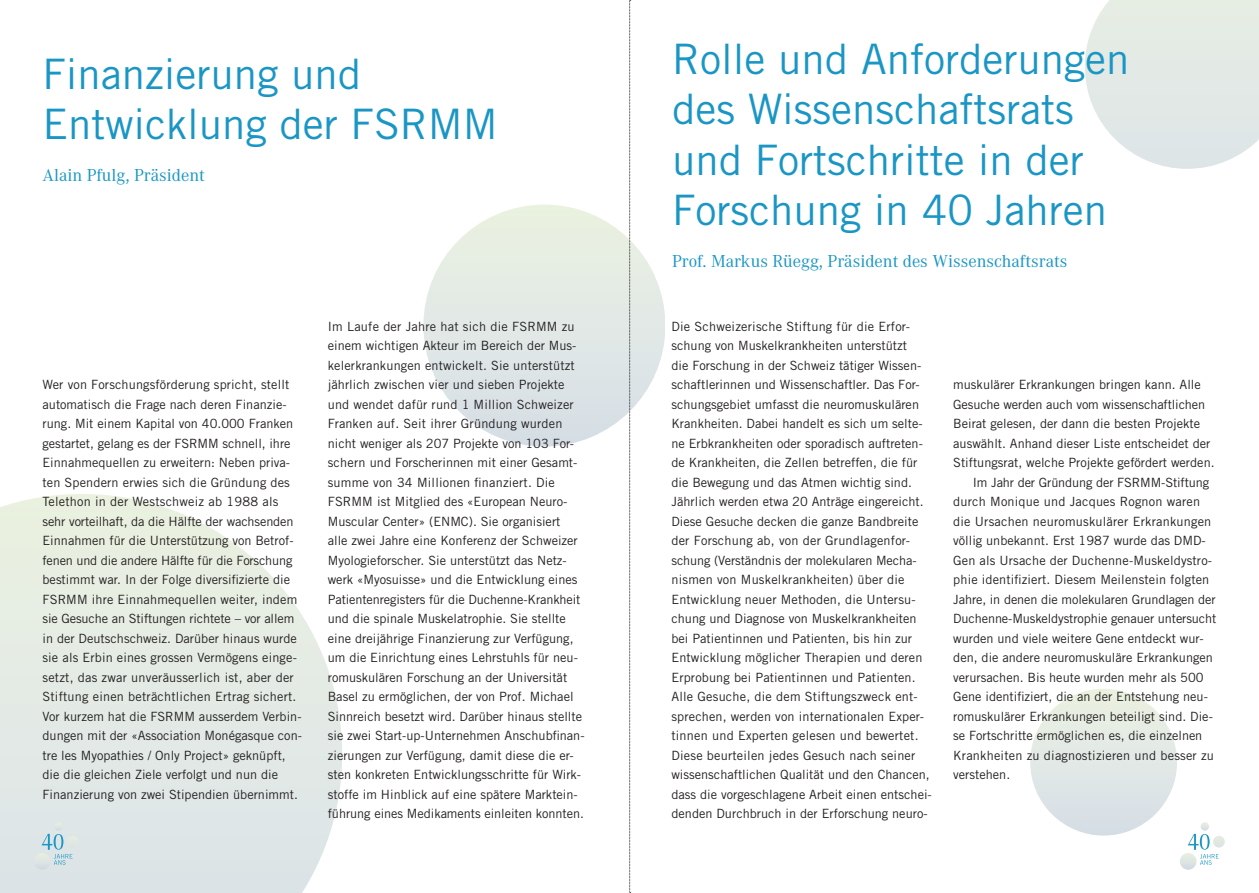
<style>
.page{position:relative;width:1259px;height:893px;background:#fff}
.page>*{position:absolute;margin:0;border:0;box-sizing:border-box;transform-origin:0 0}
.t1{font:42px/50.4px "Trade Gothic LT Std";color:#1a96c5}
.t2{font:18px "Corporate A";color:#1a96c5}
.t3{font:12.75px/19.5px "Trade Gothic LT Std";color:#231f20}
</style>
<div class="page">
<svg style="left:1030px;top:689px;width:147px;height:146px;fill:#e4ebe6"></svg>
<svg style="left:1085px;top:0;width:174px;height:169px;background:#e5ebe8"></svg>
<svg style="left:423px;top:205px;width:242px;height:241px;fill:#e4ebe6"></svg>
<svg style="left:0;top:494px;width:342px;height:399px;background:#e6ece7"></svg>
<svg style="left:629px;top:0;width:2px;height:893px;background:#c2c2c2"></svg>
<img style="left:34px;top:853px;width:16px;height:17px">
<svg style="left:42px;top:822px;width:37px;height:43px;background:#cbdee2"></svg>
<img style="left:1180px;top:853px;width:16px;height:17px">
<svg style="left:1187px;top:822px;width:37px;height:43px"></svg>
<p class="t1" style="left:43px;top:48px;width:457px">Finanzierung und<br>Entwicklung der FSRMM</p>
<p class="t2" style="left:43px;top:163px;width:164px">Alain Pfulg, Präsident</p>
<p class="t3" style="left:43px;top:375px;width:261px">Wer von Forschungsförderung spricht, stellt automatisch die Frage nach deren Finanzie&shy;rung. Mit einem Kapital von 40.000 Franken gestartet, gelang es der FSRMM schnell, ihre Einnahmequellen zu erweitern: Neben priva&shy;ten Spendern erwies sich die Gründung des Telethon in der Westschweiz ab 1988 als sehr vorteilhaft, da die Hälfte der wachsenden Einnahmen für die Unterstützung von Betrof&shy;fenen und die andere Hälfte für die Forschung bestimmt war. In der Folge diversifizierte die FSRMM ihre Einnahmequellen weiter, indem sie Gesuche an Stiftungen richtete – vor allem in der Deutschschweiz. Darüber hinaus wurde sie als Erbin eines grossen Vermögens einge&shy;setzt, das zwar unveräusserlich ist, aber der Stiftung einen beträchtlichen Ertrag sichert.<br>Vor kurzem hat die FSRMM ausserdem Verbin&shy;dungen mit der «Association Monégasque con&shy;tre les Myopathies / Only Project» geknüpft, die die gleichen Ziele verfolgt und nun die Finanzierung von zwei Stipendien übernimmt.</p>
<p class="t3" style="left:328px;top:316px;width:250px">Im Laufe der Jahre hat sich die FSRMM zu einem wichtigen Akteur im Bereich der Mus&shy;kelerkrankungen entwickelt. Sie unterstützt</p>
<p class="t3" style="left:328px;top:375px;width:258px">jährlich zwischen vier und sieben Projekte und wendet dafür rund 1 Million Schweizer Franken auf. Seit ihrer Gründung wurden nicht weniger als 207 Projekte von 103 For&shy;schern und Forscherinnen mit einer Gesamt&shy;summe von 34 Millionen finanziert. Die FSRMM ist Mitglied des «European Neuro-Muscular Center» (ENMC). Sie organisiert<br>alle zwei Jahre eine Konferenz der Schweizer Myologieforscher. Sie unterstützt das Netz&shy;werk «Myosuisse» und die Entwicklung eines Patientenregisters für die Duchenne-Krankheit und die spinale Muskelatrophie. Sie stellte eine dreijährige Finanzierung zur Verfügung, um die Einrichtung eines Lehrstuhls für neu&shy;romuskulären Forschung an der Universität Basel zu ermöglichen, der von Prof. Michael Sinnreich besetzt wird. Darüber hinaus stellte sie zwei Start-up-Unternehmen Anschubfinan&shy;zierungen zur Verfügung, damit diese die er&shy;sten konkreten Entwicklungsschritte für Wirk&shy;stoffe im Hinblick auf eine spätere Marktein&shy;führung eines Medikaments einleiten konnten.</p>
<p class="t1" style="left:672px;top:33px;width:459px">Rolle und Anforderungen des Wissenschaftsrats und Fortschritte in der<br>Forschung in 40 Jahren</p>
<p class="t2" style="left:672px;top:249px;width:397px">Prof. Markus Rüegg, Präsident des Wissenschaftsrats</p>
<p class="t3" style="left:671px;top:316px;width:262px">Die Schweizerische Stiftung für die Erfor&shy;schung von Muskelkrankheiten unterstützt<br>die Forschung in der Schweiz tätiger Wissen&shy;schaftlerinnen und Wissenschaftler. Das For&shy;schungsgebiet umfasst die neuromuskulären Krankheiten. Dabei handelt es sich um selte&shy;ne Erbkrankheiten oder sporadisch auftreten&shy;de Krankheiten, die Zellen betreffen, die für die Bewegung und das Atmen wichtig sind.<br>Jährlich werden etwa 20 Anträge eingereicht.<br>Diese Gesuche decken die ganze Bandbreite der Forschung ab, von der Grundlagenfor&shy;schung (Verständnis der molekularen Mecha&shy;nismen von Muskelkrankheiten) über die Entwicklung neuer Methoden, die Untersu&shy;chung und Diagnose von Muskelkrankheiten bei Patientinnen und Patienten, bis hin zur Entwicklung möglicher Therapien und deren Erprobung bei Patientinnen und Patienten.<br>Alle Gesuche, die dem Stiftungszweck ent&shy;sprechen, werden von internationalen Exper&shy;tinnen und Experten gelesen und bewertet.<br>Diese beurteilen jedes Gesuch nach seiner wissenschaftlichen Qualität und den Chancen, dass die vorgeschlagene Arbeit einen entschei&shy;denden Durchbruch in der Erforschung neuro-</p>
<p class="t3" style="left:953px;top:375px;width:263px">muskulärer Erkrankungen bringen kann. Alle Gesuche werden auch vom wissenschaftlichen Beirat gelesen, der dann die besten Projekte auswählt. Anhand dieser Liste entscheidet der Stiftungsrat, welche Projekte gefördert werden.</p>
<p class="t3" style="left:953px;top:472px;width:264px;text-indent:19px">Im Jahr der Gründung der FSRMM-Stiftung durch Monique und Jacques Rognon waren die Ursachen neuromuskulärer Erkrankungen völlig unbekannt. Erst 1987 wurde das DMD-Gen als Ursache der Duchenne-Muskeldystro&shy;phie identifiziert. Diesem Meilenstein folgten Jahre, in denen die molekularen Grundlagen der</p>
<p class="t3" style="left:953px;top:609px;width:264px">Duchenne-Muskeldystrophie genauer untersucht wurden und viele weitere Gene entdeckt wur&shy;den, die andere neuromuskuläre Erkrankungen verursachen. Bis heute wurden mehr als 500<br>Gene identifiziert, die an der Entstehung neu&shy;romuskulärer Erkrankungen beteiligt sind. Die&shy;se Fortschritte ermöglichen es, die einzelnen Krankheiten zu diagnostizieren und besser zu verstehen.</p>
</div>
